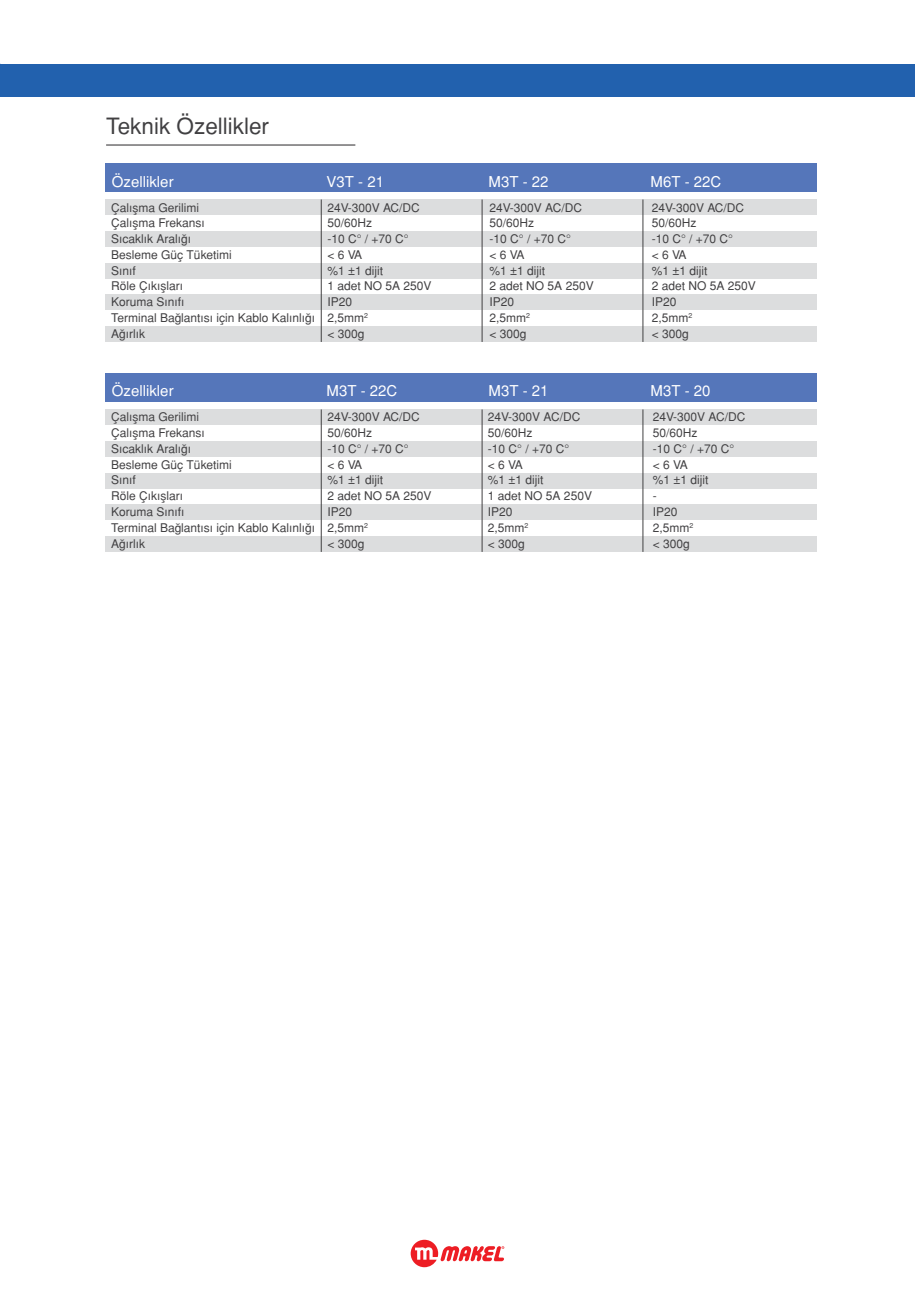
<style>
.page{position:relative;width:915px;height:1297px;background:#fff}
.page>*{position:absolute;margin:0;border:0;box-sizing:border-box;transform-origin:0 0}
.t1{font:22.5px "Helvetica Normal Tr";color:#414042}
.t2{font:15px "Helvetica Normal Tr";color:#fff}
.t3{font:12px/15.8px "Helvetica Normal Tr";color:#414042}
</style>
<div class="page">
<div style="left:0;top:64px;width:914px;height:33px;background:#2261ae"></div>
<svg style="left:410px;top:1240px;width:94px;height:27px"></svg>
<hr style="left:106px;top:144px;width:249px;height:2px;background:#414042">
<div style="left:106px;top:164px;width:710px;height:28px;background:#5576ba"></div>
<div style="left:105px;top:264px;width:711px;height:15px;background:#dcddde"></div>
<div style="left:105px;top:295px;width:711px;height:15px;background:#dcddde"></div>
<div style="left:105px;top:327px;width:711px;height:15px;background:#dcddde"></div>
<div style="left:105px;top:199px;width:711px;height:16px;background:#dcddde"></div>
<div style="left:105px;top:232px;width:711px;height:15px;background:#dcddde"></div>
<hr style="left:321px;top:199px;width:1px;height:143px;background:#414042">
<hr style="left:481px;top:199px;width:1px;height:143px;background:#414042">
<hr style="left:642px;top:199px;width:1px;height:143px;background:#414042">
<div style="left:106px;top:374px;width:710px;height:28px;background:#5576ba"></div>
<div style="left:105px;top:474px;width:711px;height:15px;background:#dcddde"></div>
<div style="left:105px;top:504px;width:711px;height:16px;background:#dcddde"></div>
<div style="left:105px;top:537px;width:711px;height:15px;background:#dcddde"></div>
<div style="left:105px;top:409px;width:711px;height:16px;background:#dcddde"></div>
<div style="left:105px;top:442px;width:711px;height:15px;background:#dcddde"></div>
<hr style="left:321px;top:409px;width:1px;height:143px;background:#414042">
<hr style="left:481px;top:409px;width:1px;height:143px;background:#414042">
<hr style="left:642px;top:409px;width:1px;height:143px;background:#414042">
<h1 class="t1" style="left:106px;top:112px;width:164px">Teknik Özellikler</h1>
<p class="t2" style="left:112px;top:172px;width:63px">Özellikler</p>
<p class="t2" style="left:326px;top:172px;width:59px">V3T - 21</p>
<p class="t2" style="left:488px;top:172px;width:62px">M3T - 22</p>
<p class="t2" style="left:650px;top:172px;width:72px">M6T - 22C</p>
<p class="t3" style="left:111px;top:199px;width:89px">Çal›flma Gerilimi</p>
<p class="t3" style="left:327px;top:199px;width:94px">24V-300V AC/DC</p>
<p class="t3" style="left:489px;top:199px;width:94px">24V-300V AC/DC</p>
<p class="t3" style="left:651px;top:199px;width:94px">24V-300V AC/DC</p>
<p class="t3" style="left:111px;top:215px;width:95px">Çal›flma Frekans›</p>
<p class="t3" style="left:327px;top:215px;width:46px">50/60Hz</p>
<p class="t3" style="left:489px;top:215px;width:46px">50/60Hz</p>
<p class="t3" style="left:651px;top:215px;width:46px">50/60Hz</p>
<p class="t3" style="left:111px;top:231px;width:82px">S›cakl›k Aral›€›</p>
<p class="t3" style="left:327px;top:231px;width:83px">-10 C° / +70 C°</p>
<p class="t3" style="left:489px;top:231px;width:83px">-10 C° / +70 C°</p>
<p class="t3" style="left:651px;top:231px;width:83px">-10 C° / +70 C°</p>
<p class="t3" style="left:111px;top:247px;width:122px">Besleme Güç Tüketimi</p>
<p class="t3" style="left:327px;top:247px;width:36px">&lt; 6 VA</p>
<p class="t3" style="left:489px;top:247px;width:36px">&lt; 6 VA</p>
<p class="t3" style="left:651px;top:247px;width:36px">&lt; 6 VA</p>
<p class="t3" style="left:111px;top:262px;width:26px">S›n›f</p>
<p class="t3" style="left:327px;top:262px;width:57px">%1 ±1 dijit</p>
<p class="t3" style="left:489px;top:262px;width:57px">%1 ±1 dijit</p>
<p class="t3" style="left:651px;top:262px;width:57px">%1 ±1 dijit</p>
<p class="t3" style="left:111px;top:278px;width:74px">Röle Ç›k›fllar›</p>
<p class="t3" style="left:327px;top:278px;width:106px">1 adet NO 5A 250V</p>
<p class="t3" style="left:489px;top:278px;width:106px">2 adet NO 5A 250V</p>
<p class="t3" style="left:651px;top:278px;width:106px">2 adet NO 5A 250V</p>
<p class="t3" style="left:111px;top:294px;width:75px">Koruma S›n›f›</p>
<p class="t3" style="left:327px;top:294px;width:26px">IP20</p>
<p class="t3" style="left:489px;top:294px;width:26px">IP20</p>
<p class="t3" style="left:651px;top:294px;width:26px">IP20</p>
<p class="t3" style="left:111px;top:310px;width:258px">Terminal Ba€lant›s› için Kablo Kal›nl›€› 2,5mm<sup>2</sup></p>
<p class="t3" style="left:489px;top:310px;width:42px">2,5mm<sup>2</sup></p>
<p class="t3" style="left:651px;top:310px;width:42px">2,5mm<sup>2</sup></p>
<p class="t3" style="left:111px;top:325px;width:36px">A€›rl›k</p>
<p class="t3" style="left:327px;top:325px;width:39px">&lt; 300g</p>
<p class="t3" style="left:489px;top:325px;width:39px">&lt; 300g</p>
<p class="t3" style="left:651px;top:325px;width:39px">&lt; 300g</p>
<p class="t2" style="left:112px;top:382px;width:63px">Özellikler</p>
<p class="t2" style="left:326px;top:382px;width:72px">M3T - 22C</p>
<p class="t2" style="left:488px;top:382px;width:62px">M3T - 21</p>
<p class="t2" style="left:650px;top:382px;width:62px">M3T - 20</p>
<p class="t3" style="left:111px;top:409px;width:89px">Çal›flma Gerilimi</p>
<p class="t3" style="left:327px;top:409px;width:94px">24V-300V AC/DC</p>
<p class="t3" style="left:111px;top:425px;width:95px">Çal›flma Frekans›</p>
<p class="t3" style="left:327px;top:425px;width:46px">50/60Hz</p>
<p class="t3" style="left:111px;top:441px;width:82px">S›cakl›k Aral›€›</p>
<p class="t3" style="left:327px;top:441px;width:83px">-10 C° / +70 C°</p>
<p class="t3" style="left:111px;top:457px;width:122px">Besleme Güç Tüketimi</p>
<p class="t3" style="left:327px;top:457px;width:36px">&lt; 6 VA</p>
<p class="t3" style="left:111px;top:472px;width:26px">S›n›f</p>
<p class="t3" style="left:327px;top:472px;width:57px">%1 ±1 dijit</p>
<p class="t3" style="left:111px;top:488px;width:74px">Röle Ç›k›fllar›</p>
<p class="t3" style="left:327px;top:488px;width:106px">2 adet NO 5A 250V</p>
<p class="t3" style="left:111px;top:504px;width:75px">Koruma S›n›f›</p>
<p class="t3" style="left:487px;top:409px;width:106px">24V-300V AC/DC<br>50/60Hz<br>-10 C° / +70 C°<br>&lt; 6 VA<br>%1 ±1 dijit<br>1 adet NO 5A 250V<br>IP20<br>2,5mm<sup>2<br></sup>&lt; 300g</p>
<p class="t3" style="left:652px;top:409px;width:94px">24V-300V AC/DC<br>50/60Hz<br>-10 C° / +70 C°<br>&lt; 6 VA<br>%1 ±1 dijit<br>-<br>IP20<br>2,5mm<sup>2<br></sup>&lt; 300g</p>
<p class="t3" style="left:111px;top:504px;width:258px;text-indent:216px">IP20<br>Terminal Ba€lant›s› için Kablo Kal›nl›€› 2,5mm<sup>2<br></sup>A€›rl›k</p>
<p class="t3" style="left:327px;top:535px;width:39px">&lt; 300g</p>
</div>
